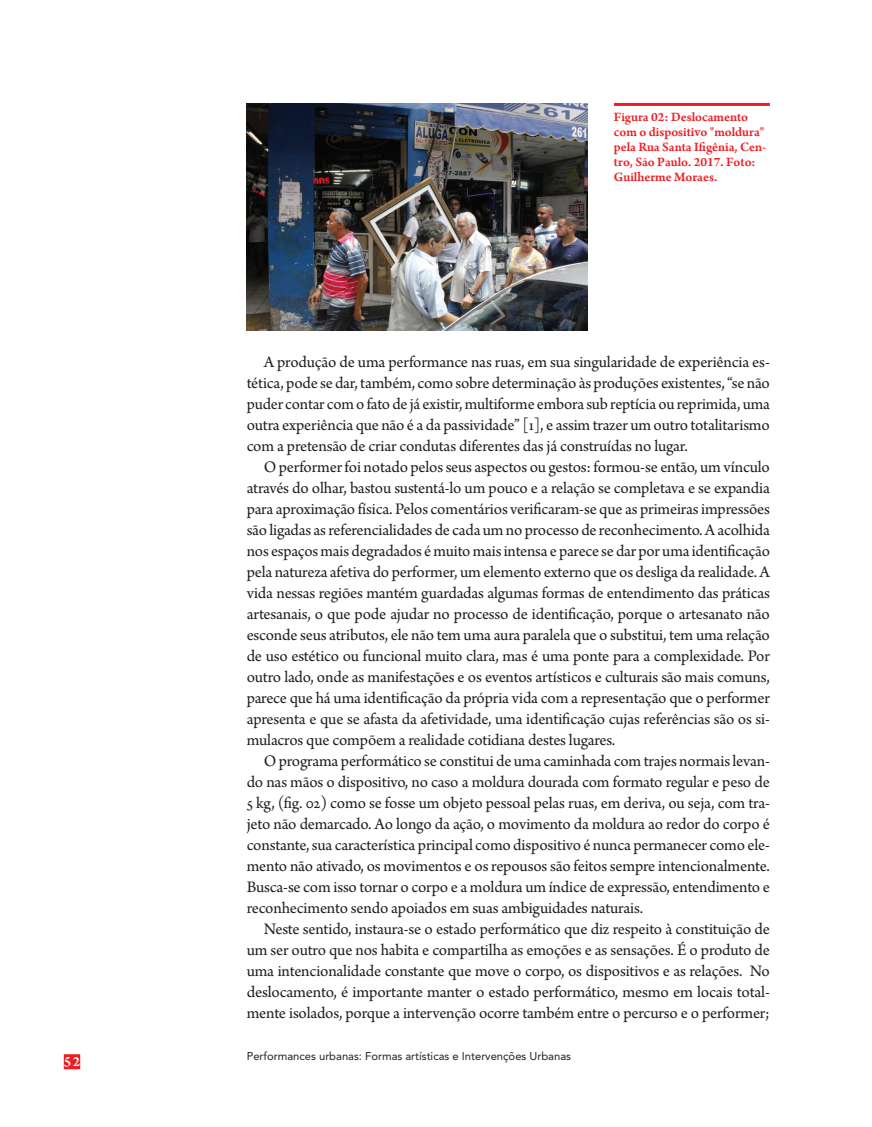
<style>
.page{position:relative;width:872px;height:1127px;background:#fff}
.page>*{position:absolute;margin:0;border:0;box-sizing:border-box;transform-origin:0 0}
.t1{font:16.95px/21px "Arno Pro";letter-spacing:-.01em;color:#231f20;text-align:justify}
.t2{font:600 15px "Arno Pro";color:#fff}
.t3{font:600 13.5px/15px "Arno Pro";color:#ee1d23}
.t4{font:11.25px "Avenir LT Std";color:#231f20}
</style>
<div class="page">
<div style="left:64px;top:1054px;width:16px;height:15px;background:#ee1d23"></div>
<img style="left:247px;top:103px;width:340px;height:227px">
<hr style="left:614px;top:103px;width:156px;height:3px;background:#ee1d23">
<p class="t2" style="left:64px;top:1052px;width:18px">52</p>
<p class="t3" style="left:614px;top:110px;width:154px">Figura 02: Deslocamento com o dispositivo "moldura" pela Rua Santa Ifigênia, Cen&shy;tro, São Paulo. 2017. Foto:<br>Guilherme Moraes.</p>
<p class="t1" style="left:247px;top:352px;width:524px;text-indent:17px">A produção de uma performance nas ruas, em sua singularidade de experiência es&shy;tética, pode se dar, também, como sobre determinação às produções existentes, “se não puder contar com o fato de já existir, multiforme embora sub reptícia ou reprimida, uma outra experiência que não é a da passividade” [1], e assim trazer um outro totalitarismo com a pretensão de criar condutas diferentes das já construídas no lugar.</p>
<p class="t1" style="left:247px;top:457px;width:525px;text-indent:17px">O performer foi notado pelos seus aspectos ou gestos: formou-se então, um vínculo através do olhar, bastou sustentá-lo um pouco e a relação se completava e se expandia para aproximação física. Pelos comentários verificaram-se que as primeiras impressões são ligadas as referencialidades de cada um no processo de reconhecimento. A acolhida nos espaços mais degradados é muito mais intensa e parece se dar por uma identificação pela natureza afetiva do performer, um elemento externo que os desliga da realidade. A vida nessas regiões mantém guardadas algumas formas de entendimento das práticas artesanais, o que pode ajudar no processo de identificação, porque o artesanato não esconde seus atributos, ele não tem uma aura paralela que o substitui, tem uma relação de uso estético ou funcional muito clara, mas é uma ponte para a complexidade. Por outro lado, onde as manifestações e os eventos artísticos e culturais são mais comuns, parece que há uma identificação da própria vida com a representação que o performer apresenta e que se afasta da afetividade, uma identificação cujas referências são os si&shy;mulacros que compõem a realidade cotidiana destes lugares.</p>
<p class="t1" style="left:247px;top:751px;width:525px;text-indent:17px">O programa performático se constitui de uma caminhada com trajes normais levan&shy;do nas mãos o dispositivo, no caso a moldura dourada com formato regular e peso de 5 kg, (fig. 02) como se fosse um objeto pessoal pelas ruas, em deriva, ou seja, com tra&shy;jeto não demarcado. Ao longo da ação, o movimento da moldura ao redor do corpo é constante, sua característica principal como dispositivo é nunca permanecer como ele&shy;mento não ativado, os movimentos e os repousos são feitos sempre intencionalmente.<br>Busca-se com isso tornar o corpo e a moldura um índice de expressão, entendimento e reconhecimento sendo apoiados em suas ambiguidades naturais.</p>
<p class="t1" style="left:247px;top:919px;width:525px;text-indent:17px">Neste sentido, instaura-se o estado performático que diz respeito à constituição de um ser outro que nos habita e compartilha as emoções e as sensações. É o produto de uma intencionalidade constante que move o corpo, os dispositivos e as relações. No deslocamento, é importante manter o estado performático, mesmo em locais total&shy;mente isolados, porque a intervenção ocorre também entre o percurso e o performer;</p>
<p class="t4" style="left:247px;top:1050px;width:326px">Performances urbanas: Formas artísticas e Intervenções Urbanas</p>
</div>
